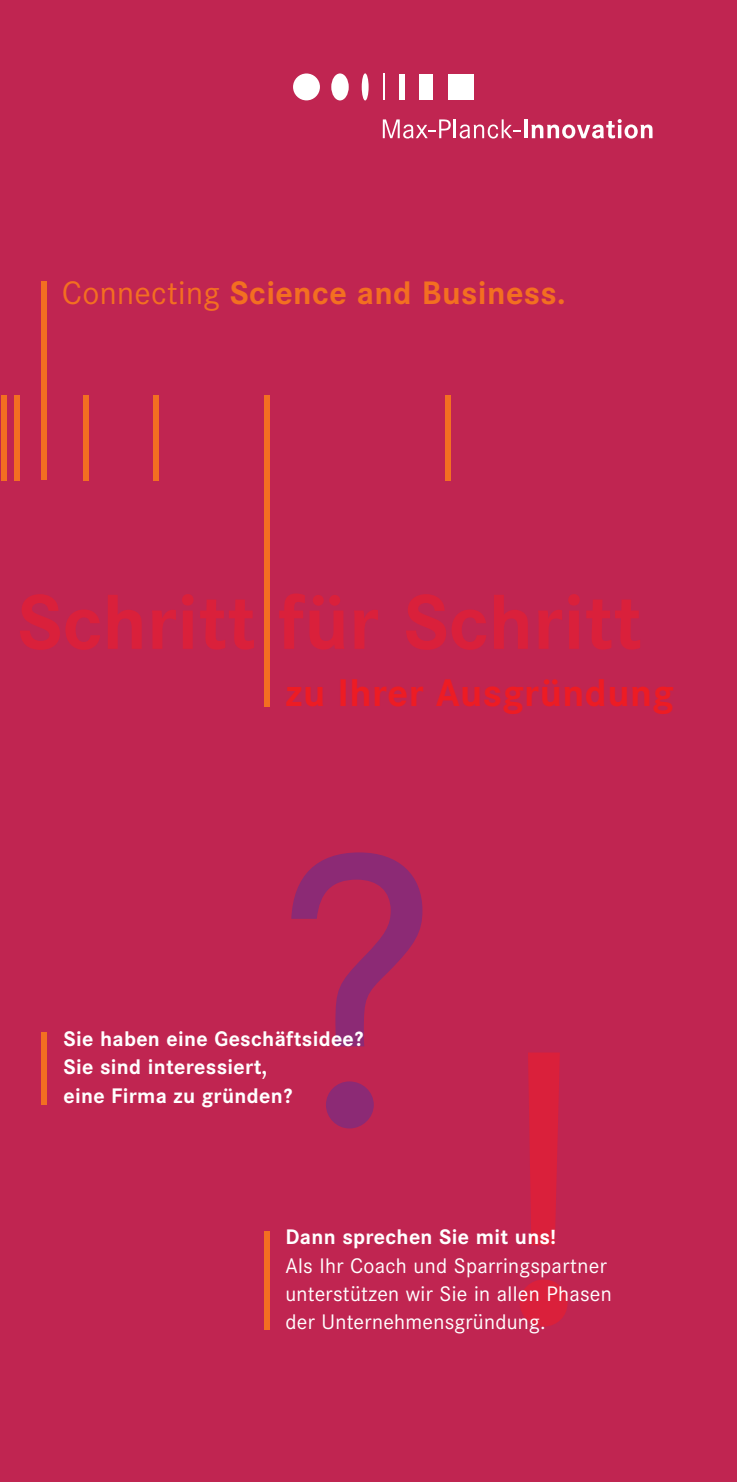
<style>
.page{position:relative;width:737px;height:1482px;background:#fff}
.page>*{position:absolute;margin:0;border:0;box-sizing:border-box;transform-origin:0 0}
.t1{font:412.5px "Corporate S";color:#8c2a75}
.t2{font:412.5px "Corporate S";color:#da203b}
.t3{font:700 80.5px "Corporate S";color:#da203b}
.t4{font:700 40px "Corporate S";letter-spacing:.015em;color:#ed1c24}
.t5{font:700 33.75px "Corporate S";letter-spacing:.01em;color:#f36f21}
.t6{font:700 22px/28.2px "Corporate S";letter-spacing:.015em;color:#fff}
.t7{font:22px/28.2px "Corporate S";letter-spacing:.015em;color:#fff}
.s1{font-weight:400}
</style>
<div class="page">
<div style="left:0;top:0;width:737px;height:1481px;background:#c02551"></div>
<svg style="left:293px;top:73px;width:360px;height:66px"></svg>
<hr style="left:383px;top:74px;width:2px;height:26px;background:#fff">
<div style="left:449px;top:74px;width:25px;height:26px;background:#fff"></div>
<div style="left:419px;top:74px;width:14px;height:26px;background:#fff"></div>
<div style="left:400px;top:74px;width:5px;height:26px;background:#fff"></div>
<div style="left:293px;top:73px;width:27px;height:27px;background:#fff;border-radius:50%"></div>
<div style="left:331px;top:73px;width:18px;height:27px;background:#fff;border-radius:50%"></div>
<div style="left:362px;top:73px;width:7px;height:27px;background:#fff;border-radius:50%"></div>
<svg style="left:383px;top:119px;width:137px;height:19px"></svg>
<hr style="left:524px;top:119px;width:3px;height:19px;background:#fff">
<svg style="left:531px;top:119px;width:121px;height:20px"></svg>
<div style="left:153px;top:395px;width:5px;height:85px;background:#f36f21"></div>
<div style="left:445px;top:395px;width:5px;height:85px;background:#f36f21"></div>
<div style="left:42px;top:1032px;width:5px;height:72px;background:#f36f21"></div>
<div style="left:84px;top:395px;width:5px;height:85px;background:#f36f21"></div>
<div style="left:264px;top:395px;width:6px;height:312px;background:#f36f21"></div>
<div style="left:41px;top:281px;width:5px;height:199px;background:#f36f21"></div>
<div style="left:15px;top:395px;width:5px;height:85px;background:#f36f21"></div>
<div style="left:265px;top:1230px;width:5px;height:99px;background:#f36f21"></div>
<div style="left:1px;top:395px;width:5px;height:85px;background:#f36f21"></div>
<h3 class="t5" style="left:62px;top:281px;width:505px"><span class="s1">Connecting</span> Science and Business.</h3>
<h2 class="t3" style="left:17px;top:595px;width:626px">Schritt für Schritt</h2>
<h3 class="t4" style="left:285px;top:678px;width:390px">zu Ihrer Ausgründung</h3>
<h1 class="t1" style="left:272px;top:848px;width:171px">?</h1>
<p class="t6" style="left:63px;top:1026px;width:301px">Sie haben eine Geschäftsidee?<br>Sie sind interessiert,<br>eine Firma zu gründen?</p>
<h1 class="t2" style="left:492px;top:1046px;width:104px">!</h1>
<p class="t6" style="left:285px;top:1225px;width:272px">Dann sprechen Sie mit uns!</p>
<p class="t7" style="left:285px;top:1253px;width:328px">Als Ihr Coach und Sparringspartner unterstützen wir Sie in allen Phasen der Unternehmensgründung.</p>
</div>
